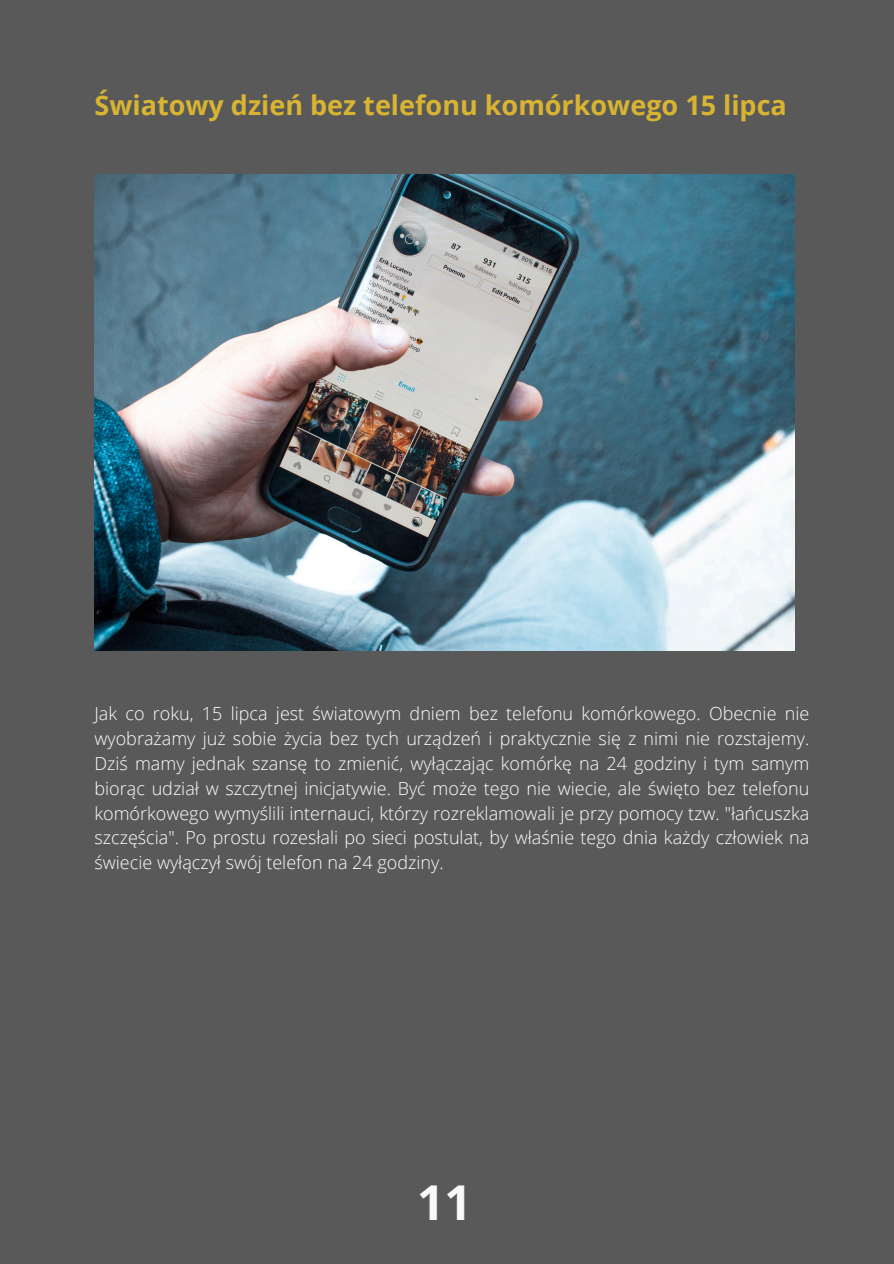
<style>
.page{position:relative;width:894px;height:1264px;background:#fff}
.page>*{position:absolute;margin:0;border:0;box-sizing:border-box;transform-origin:0 0}
.t1{font:700 48px "Open Sans";color:#f9f9f7}
.t2{font:700 27px "Open Sans";color:#d8b432}
.t3{font:300 18px/24.8px "Open Sans";color:#fff;text-align:justify}
</style>
<div class="page">
<div style="left:0;top:0;width:893px;height:1263px;background:#595959"></div>
<img style="left:94px;top:174px;width:700px;height:476px">
<p class="t2" style="left:94px;top:86px;width:693px">Światowy dzień bez telefonu komórkowego 15 lipca</p>
<p class="t3" style="left:94px;top:701px;width:716px">Jak co roku, 15 lipca jest światowym dniem bez telefonu komórkowego. Obecnie nie wyobrażamy już sobie życia bez tych urządzeń i praktycznie się z nimi nie rozstajemy.<br>Dziś mamy jednak szansę to zmienić, wyłączając komórkę na 24 godziny i tym samym biorąc udział w szczytnej inicjatywie. Być może tego nie wiecie, ale święto bez telefonu komórkowego wymyślili internauci, którzy rozreklamowali je przy pomocy tzw. "łańcuszka szczęścia". Po prostu rozesłali po sieci postulat, by właśnie tego dnia każdy człowiek na świecie wyłączył swój telefon na 24 godziny.</p>
<p class="t1" style="left:417px;top:1169px;width:56px">11</p>
</div>
